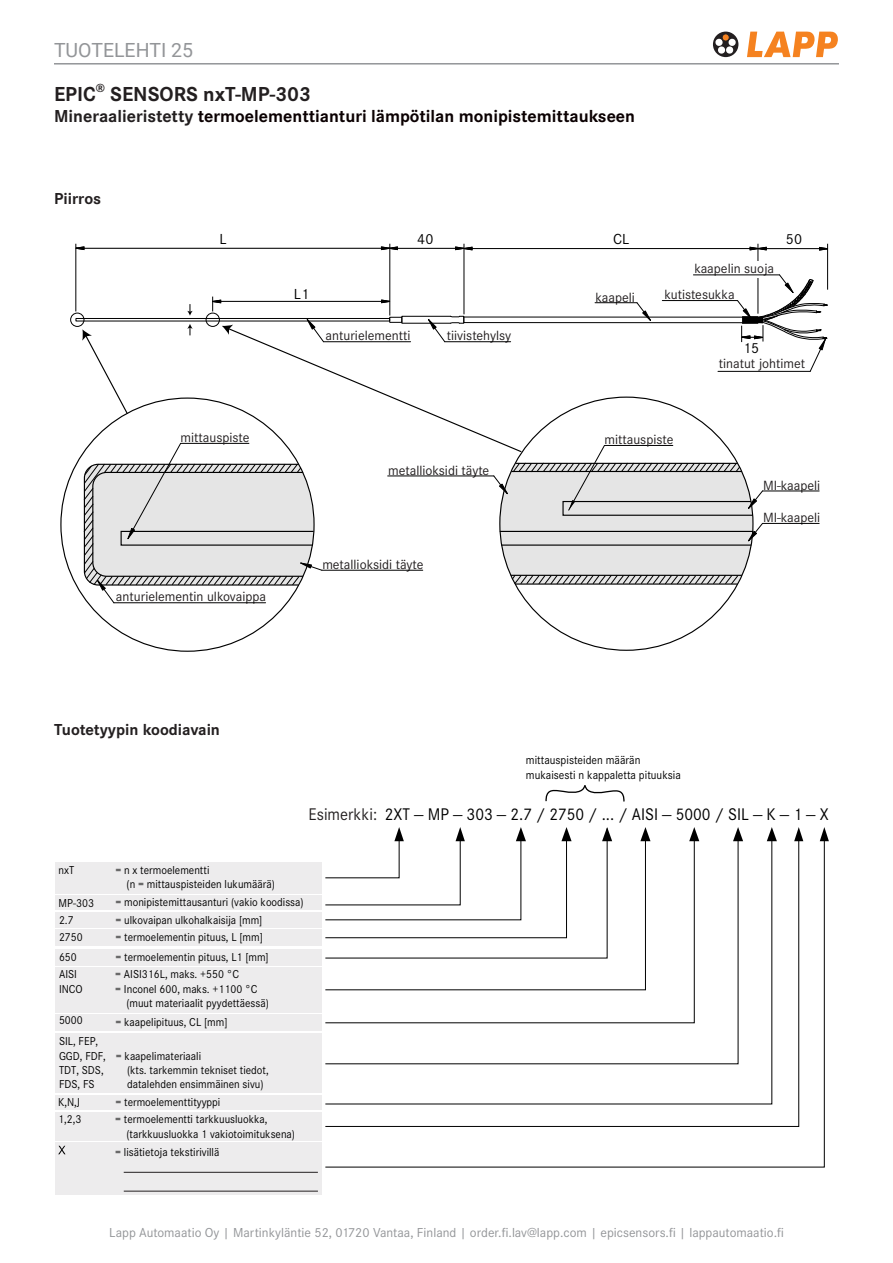
<style>
.page{position:relative;width:893px;height:1263px;background:#fff}
.page>*{position:absolute;margin:0;border:0;box-sizing:border-box;transform-origin:0 0}
.Main_headline_14pt_bold{font:700 21px "Corporate STOT";color:#231f20}
.Body_text_10pt{font:19.5px "Roboto";color:#939598}
._2nd_headline_12pt_bold_copy{font:700 18px "Corporate STOT";color:#0b0002}
.t1{font:17.55px "Corporate STOT";color:#000;scale:.94 1}
.Body_headline_11pt_bold{font:700 16.5px "Corporate STOT";color:#231f20}
.t2{font:15.15px "Corporate STOT";letter-spacing:.005em;color:#000}
.t3{font:13.8px "Corporate STOT";color:#231f20}
.t4{font:13.5px "Corporate STOT";color:#939598}
.t5{font:12.3px/14.7px "Corporate STOT";color:#000;scale:.94 1}
.t6{font:11.85px/14.2px "Corporate STOT";color:#000;scale:.94 1}
.s1{color:#231f20}
</style>
<div class="page">
<hr style="left:464px;top:244px;width:1px;height:70px;background:#000">
<div style="left:76px;top:318px;width:314px;height:3px;border:1px solid #000"></div>
<hr style="left:758px;top:244px;width:1px;height:70px;background:#000">
<hr style="left:389px;top:244px;width:1px;height:72px;background:#000">
<hr style="left:76px;top:244px;width:1px;height:67px;background:#000">
<hr style="left:827px;top:244px;width:1px;height:46px;background:#000">
<div style="left:70px;top:313px;width:14px;height:14px;border:1px solid #000;border-radius:50%"></div>
<div style="left:689px;top:261px;width:90px;height:16px;background:#fff"></div>
<hr style="left:393px;top:248px;width:67px;height:1px;background:#000">
<hr style="left:81px;top:248px;width:305px;height:1px;background:#000">
<svg style="left:75px;top:246px;width:10px;height:5px"></svg>
<svg style="left:380px;top:246px;width:19px;height:5px"></svg>
<hr style="left:467px;top:248px;width:288px;height:1px;background:#000">
<svg style="left:454px;top:246px;width:19px;height:5px"></svg>
<hr style="left:761px;top:248px;width:61px;height:1px;background:#000">
<svg style="left:749px;top:246px;width:18px;height:5px"></svg>
<svg style="left:818px;top:246px;width:11px;height:5px"></svg>
<svg style="left:82px;top:274px;width:747px;height:330px"></svg>
<svg style="left:747px;top:32px;width:91px;height:25px"></svg>
<div style="left:713px;top:32px;width:25px;height:25px;background:#231f20;border-radius:50%"></div>
<svg style="left:715px;top:38px;width:21px;height:16px"></svg>
<div style="left:722px;top:34px;width:7px;height:7px;background:#f58220;border-radius:50%"></div>
<div style="left:722px;top:34px;width:7px;height:7px;border:1px solid #231f20;border-radius:50%"></div>
<hr style="left:54px;top:63px;width:785px;height:2px;background:#939598">
<div style="left:55px;top:1142px;width:267px;height:53px;background:#edeced"></div>
<div style="left:55px;top:1095px;width:267px;height:15px;background:#edeced"></div>
<div style="left:55px;top:896px;width:267px;height:14px;background:#edeced"></div>
<div style="left:55px;top:862px;width:267px;height:31px;background:#edeced"></div>
<svg style="left:58px;top:1146px;width:8px;height:8px"></svg>
<hr style="left:124px;top:1191px;width:194px;height:1px;background:#231f20">
<hr style="left:124px;top:1172px;width:194px;height:1px;background:#231f20">
<div style="left:55px;top:929px;width:267px;height:17px;background:#edeced"></div>
<div style="left:55px;top:1112px;width:267px;height:28px;background:#edeced"></div>
<div style="left:55px;top:1033px;width:267px;height:60px;background:#edeced"></div>
<div style="left:55px;top:912px;width:267px;height:15px;background:#edeced"></div>
<svg style="left:545px;top:785px;width:80px;height:17px"></svg>
<div style="left:55px;top:949px;width:267px;height:17px;background:#edeced"></div>
<div style="left:55px;top:967px;width:267px;height:45px;background:#edeced"></div>
<div style="left:55px;top:1014px;width:267px;height:17px;background:#edeced"></div>
<svg style="left:325px;top:831px;width:500px;height:337px"></svg>
<svg style="left:820px;top:827px;width:9px;height:14px"></svg>
<p class="Body_text_10pt" style="left:54px;top:36px;width:141px">TUOTELEHTI 25</p>
<p class="Main_headline_14pt_bold" style="left:54px;top:82px;width:259px">EPIC<sup>®</sup> SENSORS nxT-MP-303</p>
<p class="_2nd_headline_12pt_bold_copy" style="left:54px;top:106px;width:583px"><span class="s1">Mineraalieristetty</span> termoelementtianturi lämpötilan monipistemittaukseen</p>
<p class="Body_headline_11pt_bold" style="left:54px;top:189px;width:49px">Piirros</p>
<p class="t2" style="left:219px;top:230px;width:9px">L</p>
<p class="t2" style="left:417px;top:230px;width:18px">40</p>
<p class="t2" style="left:613px;top:230px;width:18px">CL</p>
<p class="t2" style="left:786px;top:230px;width:18px">50</p>
<p class="t2" style="left:294px;top:285px;width:17px">L1</p>
<p class="t3" style="left:326px;top:328px;width:87px">anturielementti</p>
<p class="t3" style="left:447px;top:327px;width:66px">tiivistehylsy</p>
<p class="t3" style="left:694px;top:261px;width:81px">kaapelin suoja</p>
<p class="t3" style="left:595px;top:289px;width:41px">kaapeli</p>
<p class="t3" style="left:664px;top:286px;width:72px">kutistesukka</p>
<p class="t2" style="left:743px;top:339px;width:18px">15</p>
<p class="t3" style="left:719px;top:356px;width:88px">tinatut johtimet</p>
<p class="t3" style="left:181px;top:429px;width:70px">mittauspiste</p>
<p class="t3" style="left:604px;top:431px;width:70px">mittauspiste</p>
<p class="t3" style="left:388px;top:462px;width:103px">metallioksidi täyte</p>
<p class="t3" style="left:116px;top:589px;width:152px">anturielementin ulkovaippa</p>
<p class="t3" style="left:322px;top:556px;width:103px">metallioksidi täyte</p>
<p class="t3" style="left:763px;top:477px;width:59px">MI-kaapeli</p>
<p class="t3" style="left:763px;top:510px;width:59px">MI-kaapeli</p>
<p class="Body_headline_11pt_bold" style="left:54px;top:720px;width:167px">Tuotetyypin koodiavain</p>
<p class="t6" style="left:59px;top:863px;width:18px">nxT</p>
<p class="t6" style="left:127px;top:863px;width:159px;text-indent:-11px">= n x termoelementti<br>(n = mittauspisteiden lukumäärä)</p>
<p class="t5" style="left:526px;top:753px;width:166px">mittauspisteiden määrän mukaisesti n kappaletta pituuksia</p>
<p class="t1" style="left:309px;top:804px;width:555px"><span class="s1">Esimerkki:</span> 2XT — MP — 303 — 2.7 / 2750 / ... / AISI — 5000 / SIL — K — 1 — X</p>
<p class="t6" style="left:59px;top:896px;width:39px">MP-303</p>
<p class="t6" style="left:115px;top:895px;width:202px">= monipistemittausanturi (vakio koodissa)</p>
<p class="t6" style="left:59px;top:913px;width:17px">2.7</p>
<p class="t6" style="left:115px;top:913px;width:158px">= ulkovaipan ulkohalkaisija [mm]</p>
<p class="t6" style="left:59px;top:930px;width:27px">2750</p>
<p class="t6" style="left:115px;top:930px;width:158px">= termoelementin pituus, L [mm]</p>
<p class="t6" style="left:59px;top:950px;width:20px">650</p>
<p class="t6" style="left:115px;top:950px;width:165px">= termoelementin pituus, L1 [mm]</p>
<p class="t6" style="left:59px;top:967px;width:27px">AISI<br>INCO</p>
<p class="t6" style="left:115px;top:967px;width:133px">= AISI316L, maks. +550 °C</p>
<p class="t6" style="left:115px;top:982px;width:153px">= Inconel 600, maks. +1100 °C</p>
<p class="t6" style="left:126px;top:996px;width:153px">(muut materiaalit pyydettäessä)</p>
<p class="t6" style="left:59px;top:1013px;width:27px">5000</p>
<p class="t6" style="left:115px;top:1015px;width:121px">= kaapelipituus, CL [mm]</p>
<p class="t6" style="left:59px;top:1034px;width:51px">SIL, FEP,<br>GGD, FDF,<br>TDT, SDS,<br>FDS, FS</p>
<p class="t6" style="left:127px;top:1049px;width:152px;text-indent:-11px">= kaapelimateriaali<br>(kts. tarkemmin tekniset tiedot, datalehden ensimmäinen sivu)</p>
<p class="t6" style="left:58px;top:1095px;width:25px">K,N,J</p>
<p class="t6" style="left:115px;top:1095px;width:113px">= termoelementtityyppi</p>
<p class="t6" style="left:58px;top:1112px;width:26px">1,2,3</p>
<p class="t6" style="left:126px;top:1112px;width:181px;text-indent:-11px">= termoelementti tarkkuusluokka, (tarkkuusluokka 1 vakiotoimituksena)</p>
<p class="t6" style="left:115px;top:1145px;width:112px">= lisätietoja tekstirivillä</p>
<p class="t4" style="left:109px;top:1225px;width:676px">Lapp Automaatio Oy | Martinkyläntie 52, 01720 Vantaa, Finland | order.fi.lav@lapp.com | epicsensors.fi | lappautomaatio.fi</p>
</div>
